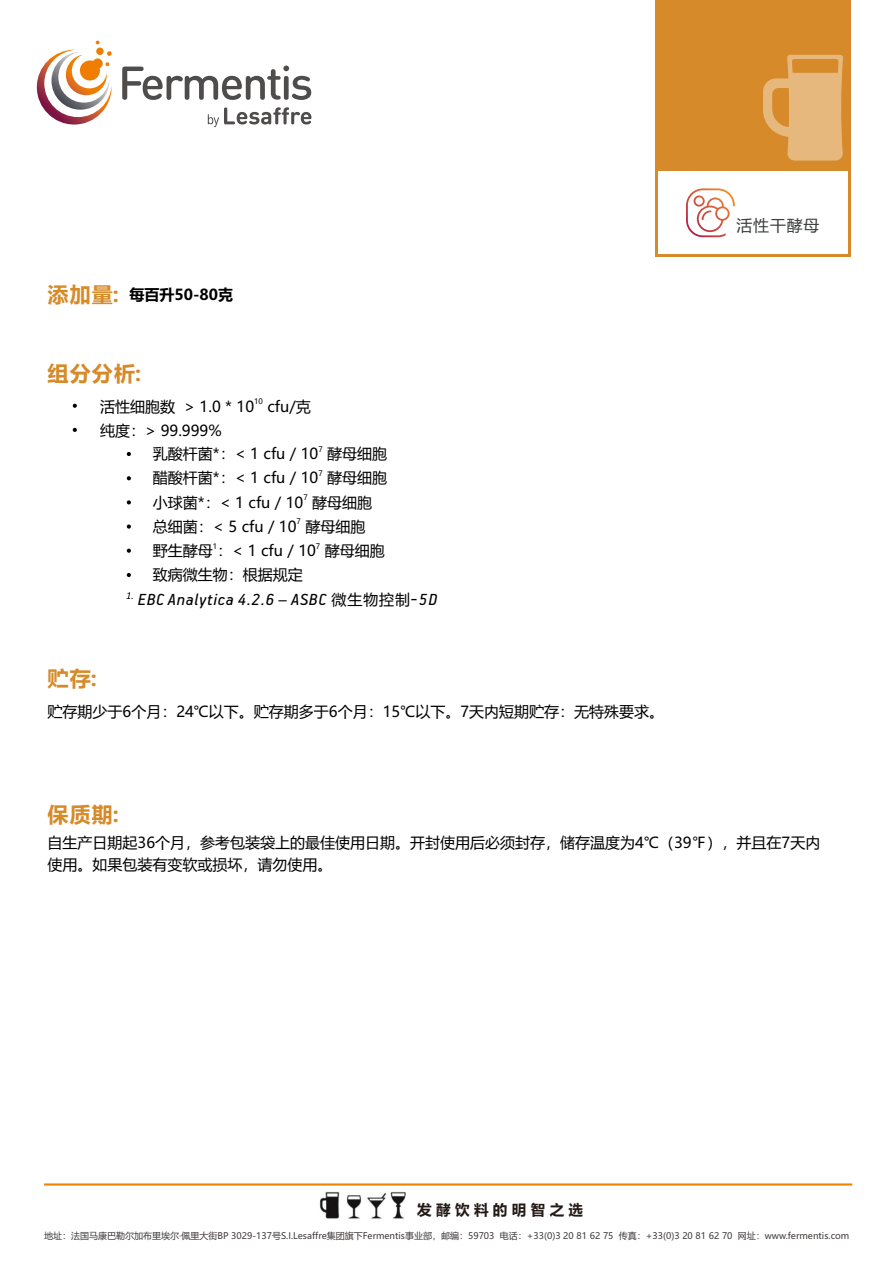
<style>
.page{position:relative;width:893px;height:1263px;background:#fff}
.page>*{position:absolute;margin:0;border:0;box-sizing:border-box;transform-origin:0 0}
.t1{font:700 21px "Microsoft Ya Hei";letter-spacing:.06em;color:#d68a28}
.t2{font:italic 18px "PF Handbook Pro";letter-spacing:.045em;color:#000}
.t3{font:15.9px "Microsoft Ya Hei";letter-spacing:.06em;color:#3b3e3f}
.t4{font:15px/24.3px "Microsoft Ya Hei";color:#000}
.t5{font:700 15px "Microsoft Ya Hei";color:#000}
.t6{font:700 14.55px "Microsoft Ya Hei";letter-spacing:.3em;color:#231916}
.t7{font:9px "Microsoft Ya Hei";color:#3e3a39}
.t8{font:7.5px "Microsoft Ya Hei";color:#000}
.s1{font-size:21px;color:#d68a28}
.s2{font-family:"Microsoft Ya Hei";font-style:normal;font-size:15px}
.s3{font-family:"Microsoft Ya Hei";font-style:normal}
</style>
<div class="page">
<svg style="left:208px;top:107px;width:103px;height:20px"></svg>
<svg style="left:122px;top:66px;width:189px;height:34px"></svg>
<svg style="left:37px;top:41px;width:75px;height:84px"></svg>
<div style="left:655px;top:0;width:195px;height:257px;background:#d78a29"></div>
<div style="left:658px;top:171px;width:189px;height:83px;background:#fff"></div>
<svg style="left:763px;top:55px;width:80px;height:106px"></svg>
<svg style="left:686px;top:188px;width:49px;height:49px"></svg>
<img style="left:319px;top:1191px;width:87px;height:28px">
<hr style="left:44px;top:1183px;width:808px;height:2px;background:#f08300">
<svg style="left:73px;top:404px;width:4px;height:4px"></svg>
<svg style="left:73px;top:428px;width:4px;height:4px"></svg>
<svg style="left:127px;top:452px;width:4px;height:4px"></svg>
<svg style="left:127px;top:476px;width:4px;height:4px"></svg>
<svg style="left:127px;top:500px;width:4px;height:4px"></svg>
<svg style="left:127px;top:524px;width:4px;height:5px"></svg>
<svg style="left:127px;top:549px;width:4px;height:4px"></svg>
<svg style="left:127px;top:573px;width:4px;height:4px"></svg>
<svg style="left:126px;top:592px;width:7px;height:7px"></svg>
<p class="t5" style="left:47px;top:287px;width:187px"><span class="s1">添加量:</span> 每百升50-80克</p>
<h1 class="t1" style="left:47px;top:364px;width:95px">组分分析:</h1>
<p class="t4" style="left:100px;top:395px;width:76px">活性细胞数</p>
<p class="t8" style="left:254px;top:398px;width:10px">10</p>
<p class="t4" style="left:100px;top:395px;width:212px;text-indent:84px">&gt; 1.0 * 10 cfu/克纯度：&gt; 99.999%</p>
<p class="t4" style="left:153px;top:443px;width:236px">乳酸杆菌*：&lt; 1 cfu / 10 酵母细胞</p>
<p class="t8" style="left:318px;top:446px;width:6px">7</p>
<p class="t4" style="left:153px;top:467px;width:236px">醋酸杆菌*：&lt; 1 cfu / 10 酵母细胞</p>
<p class="t8" style="left:318px;top:470px;width:6px">7</p>
<p class="t4" style="left:153px;top:491px;width:221px">小球菌*：&lt; 1 cfu / 10 酵母细胞</p>
<p class="t8" style="left:303px;top:494px;width:6px">7</p>
<p class="t4" style="left:153px;top:515px;width:214px">总细菌：&lt; 5 cfu / 10 酵母细胞</p>
<p class="t8" style="left:296px;top:518px;width:6px">7</p>
<p class="t4" style="left:153px;top:540px;width:165px">野生酵母：&lt; 1 cfu / 10</p>
<p class="t8" style="left:213px;top:542px;width:6px">1</p>
<p class="t8" style="left:316px;top:542px;width:6px">7</p>
<p class="t4" style="left:325px;top:540px;width:61px">酵母细胞</p>
<p class="t4" style="left:153px;top:564px;width:151px">致病微生物：根据规定</p>
<p class="t2" style="left:138px;top:592px;width:301px">EBC Analytica 4.2.6 – ASBC <span class="s2">微生物控制</span><span class="s3">-</span>5D</p>
<h1 class="t1" style="left:48px;top:669px;width:51px">贮存:</h1>
<p class="t4" style="left:48px;top:701px;width:618px">贮存期少于6个月：24℃以下。贮存期多于6个月：15℃以下。7天内短期贮存：无特殊要求。</p>
<p class="t3" style="left:736px;top:218px;width:84px">活性干酵母</p>
<h1 class="t1" style="left:47px;top:805px;width:73px">保质期:</h1>
<p class="t4" style="left:48px;top:833px;width:774px;line-height:21.8px">自生产日期起36个月，参考包装袋上的最佳使用日期。开封使用后必须封存，储存温度为4℃（39℉），并且在7天内使用。如果包装有变软或损坏，请勿使用。</p>
<p class="t6" style="left:417px;top:1203px;width:168px">发酵饮料的明智之选</p>
<p class="t7" style="left:44px;top:1231px;width:807px">地址：法国马康巴勒尔加布里埃尔·佩里大街BP 3029-137号S.I.Lesaffre集团旗下Fermentis事业部，邮编：59703 电话：+33(0)3 20 81 62 75 传真：+33(0)3 20 81 62 70 网址：www.fermentis.com</p>
</div>
